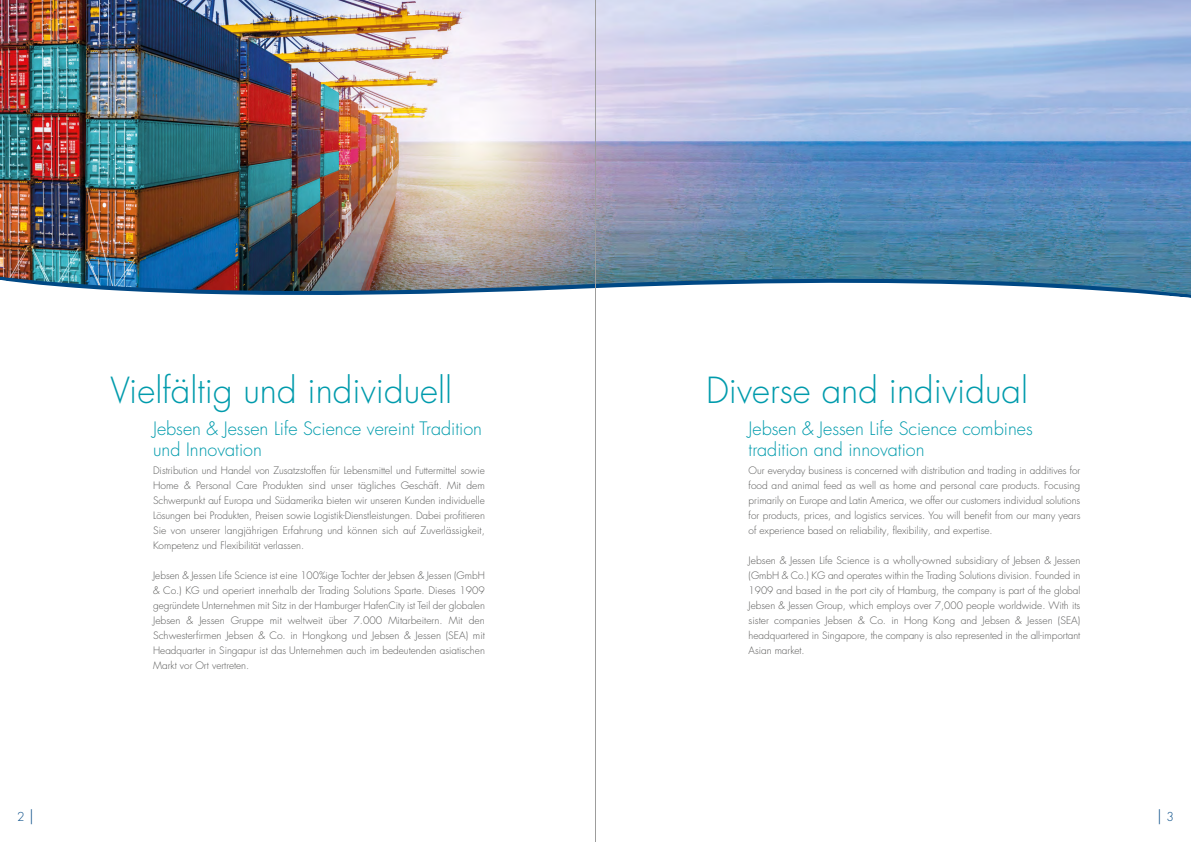
<style>
.page{position:relative;width:1191px;height:842px;background:#fff}
.page>*{position:absolute;margin:0;border:0;box-sizing:border-box;transform-origin:0 0}
.JJLS_USA_Broschüre_H{font:300 35px "Futura LT Pro";color:#009bac}
.JJLS_USA_Broschüre_S{font:300 18px/21px "Futura LT Pro";color:#009bac}
.t1{font:300 15px "Futura LT";color:#004884}
.t2{font:300 12px "Futura LT";color:#004884}
.JJLS_USA_Broschüre_C{font:300 10px/15px "Futura LT Pro";color:#575756;text-align:justify}
.s1{font-size:15px}
.s2{font-size:12px}
</style>
<div class="page">
<img style="left:0;top:0;width:1191px;height:274px">
<img style="left:0;top:274px;width:1191px;height:24px">
<hr style="left:595px;top:0;width:1px;height:842px;background:#9d9d9c">
<p class="JJLS_USA_Broschüre_H" style="left:111px;top:367px;width:343px">Vielfältig und individuell</p>
<p class="JJLS_USA_Broschüre_S" style="left:153px;top:418px;width:330px">Jebsen &amp; Jessen Life Science vereint Tradition und Innovation</p>
<p class="JJLS_USA_Broschüre_C" style="left:153px;top:463px;width:333px">Distribution und Handel von Zusatzstoffen für Lebensmittel und Futtermittel sowie Home &amp; Personal Care Produkten sind unser tägliches Geschäft. Mit dem Schwerpunkt auf Europa und Südamerika bieten wir unseren Kunden individuelle Lösungen bei Produkten, Preisen sowie Logistik-Dienstleistungen. Dabei profitieren Sie von unserer langjährigen Erfahrung und können sich auf Zuverlässigkeit, Kompetenz und Flexibilität verlassen.</p>
<p class="JJLS_USA_Broschüre_C" style="left:153px;top:568px;width:333px">Jebsen &amp; Jessen Life Science ist eine 100%ige Tochter der Jebsen &amp; Jessen (GmbH &amp; Co.) KG und operiert innerhalb der Trading Solutions Sparte. Dieses 1909 gegründete Unternehmen mit Sitz in der Hamburger HafenCity ist Teil der globalen Jebsen &amp; Jessen Gruppe mit weltweit über 7.000 Mitarbeitern. Mit den Schwesterfirmen Jebsen &amp; Co. in Hongkong und Jebsen &amp; Jessen (SEA) mit Headquarter in Singapur ist das Unternehmen auch im bedeutenden asiatischen Markt vor Ort vertreten.</p>
<p class="JJLS_USA_Broschüre_H" style="left:706px;top:367px;width:323px">Diverse and individual</p>
<p class="JJLS_USA_Broschüre_S" style="left:748px;top:418px;width:286px">Jebsen &amp; Jessen Life Science combines tradition and innovation</p>
<p class="JJLS_USA_Broschüre_C" style="left:748px;top:463px;width:333px">Our everyday business is concerned with distribution and trading in additives for food and animal feed as well as home and personal care products. Focusing primarily on Europe and Latin America, we offer our customers individual solutions for products, prices, and logistics services. You will benefit from our many years of experience based on reliability, flexibility, and expertise.</p>
<p class="JJLS_USA_Broschüre_C" style="left:748px;top:553px;width:333px">Jebsen &amp; Jessen Life Science is a wholly-owned subsidiary of Jebsen &amp; Jessen (GmbH &amp; Co.) KG and operates within the Trading Solutions division. Founded in 1909 and based in the port city of Hamburg, the company is part of the global Jebsen &amp; Jessen Group, which employs over 7,000 people worldwide. With its sister companies Jebsen &amp; Co. in Hong Kong and Jebsen &amp; Jessen (SEA) headquartered in Singapore, the company is also represented in the all-important Asian market.</p>
<p class="t2" style="left:17px;top:809px;width:18px">2 <span class="s1">|</span></p>
<h3 class="t1" style="left:1157px;top:806px;width:18px">| <span class="s2">3</span></h3>
</div>
